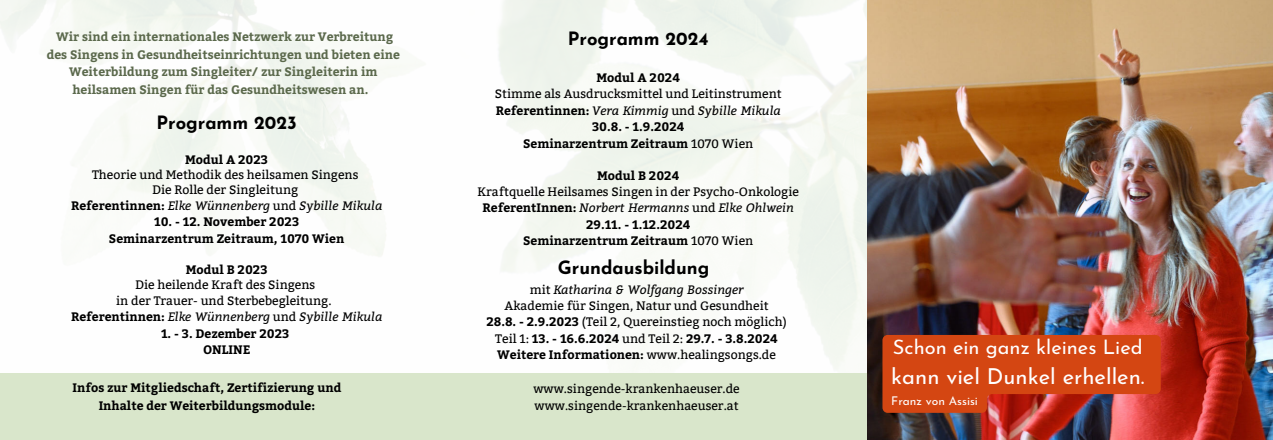
<style>
.page{position:relative;width:1273px;height:440px;background:#fff}
.page>*{position:absolute;margin:0;border:0;box-sizing:border-box;transform-origin:0 0}
.t1{font:22px "Josefin Sans";color:#fff}
.t2{font:20px "Josefin Sans";color:#fff}
.t3{font:700 18.4px "Josefin Sans";color:#000}
.t4{font:12.2px/16.5px "Bitter";color:#000;text-align:center}
.t5{font:700 12.2px/16.1px "Bitter";color:#000;text-align:center}
.t6{font:700 12.2px/17.6px "Bitter";color:#5b694c;text-align:center}
.t7{font:12px "Josefin Sans";color:#fff}
.s1{font-weight:700}
.s2{font-style:italic}
</style>
<div class="page">
<div style="left:0;top:373px;width:872px;height:66px;background:#d9e6cb"></div>
<img style="left:867px;top:0;width:406px;height:440px">
<svg style="left:882px;top:335px;width:279px;height:77px;background:#ce4417"></svg>
<h3 class="t3" style="left:568px;top:22px;width:142px">Programm 2024</h3>
<p class="t5" style="left:596px;top:70px;width:85px">Modul A 2024</p>
<p class="t4" style="left:495px;top:86px;width:288px">Stimme als Ausdrucksmittel und Leitinstrument <span class="s1">Referentinnen:</span> <span class="s2">Vera Kimmig</span> und <span class="s2">Sybille Mikula </span><span class="s1">30.8. - 1.9.2024<br>Seminarzentrum Zeitraum</span> 1070 Wien</p>
<p class="t5" style="left:597px;top:167px;width:84px">Modul B 2024</p>
<p class="t4" style="left:477px;top:183px;width:323px">Kraftquelle Heilsames Singen in der Psycho-Onkologie <span class="s1">ReferentInnen:</span> <span class="s2">Norbert Hermanns</span> und <span class="s2">Elke Ohlwein </span><span class="s1">29.11. - 1.12.2024<br>Seminarzentrum Zeitraum</span> 1070 Wien</p>
<h3 class="t3" style="left:558px;top:251px;width:153px">Grundausbildung</h3>
<p class="t4" style="left:486px;top:281px;width:302px">mit <span class="s2">Katharina &amp; Wolfgang Bossinger<br></span>Akademie für Singen, Natur und Gesundheit<br><span class="s1">28.8. - 2.9.2023</span> (Teil 2, Quereinstieg noch möglich)<br>Teil 1: <span class="s1">13. - 16.6.2024</span> und Teil 2: <span class="s1">29.7. - 3.8.2024<br>Weitere Informationen:</span> www.healingsongs.de</p>
<p class="t6" style="left:47px;top:28px;width:354px">Wir sind ein internationales Netzwerk zur Verbreitung des Singens in Gesundheitseinrichtungen und bieten eine Weiterbildung zum Singleiter/ zur Singleiterin im heilsamen Singen für das Gesundheitswesen an.</p>
<h3 class="t3" style="left:157px;top:106px;width:142px">Programm 2023</h3>
<p class="t5" style="left:185px;top:151px;width:85px">Modul A 2023</p>
<p class="t4" style="left:71px;top:167px;width:313px;line-height:15.7px">Theorie und Methodik des heilsamen Singens<br>Die Rolle der Singleitung<br><span class="s1">Referentinnen:</span> <span class="s2">Elke Wünnenberg</span> und <span class="s2">Sybille Mikula</span></p>
<p class="t5" style="left:109px;top:214px;width:237px">10. - 12. November 2023<br>Seminarzentrum Zeitraum, 1070 Wien</p>
<p class="t5" style="left:186px;top:261px;width:83px">Modul B 2023</p>
<p class="t4" style="left:71px;top:277px;width:313px;line-height:16.1px">Die heilende Kraft des Singens<br>in der Trauer- und Sterbebegleitung.<br><span class="s1">Referentinnen:</span> <span class="s2">Elke Wünnenberg</span> und <span class="s2">Sybille Mikula</span></p>
<p class="t5" style="left:161px;top:325px;width:130px">1. - 3. Dezember 2023<br>ONLINE</p>
<h2 class="t2" style="left:893px;top:330px;width:251px">Schon ein ganz kleines Lied</h2>
<h1 class="t1" style="left:891px;top:357px;width:255px">kann viel Dunkel erhellen.</h1>
<p class="t7" style="left:891px;top:391px;width:88px">Franz von Assisi</p>
<p class="t5" style="left:73px;top:379px;width:270px;line-height:17.6px">Infos zur Mitgliedschaft, Zertifizierung und<br>Inhalte der Weiterbildungsmodule:</p>
<p class="t4" style="left:533px;top:380px;width:208px;line-height:16.8px;text-align:left">www.singende-krankenhaeuser.de www.singende-krankenhaeuser.at</p>
</div>
